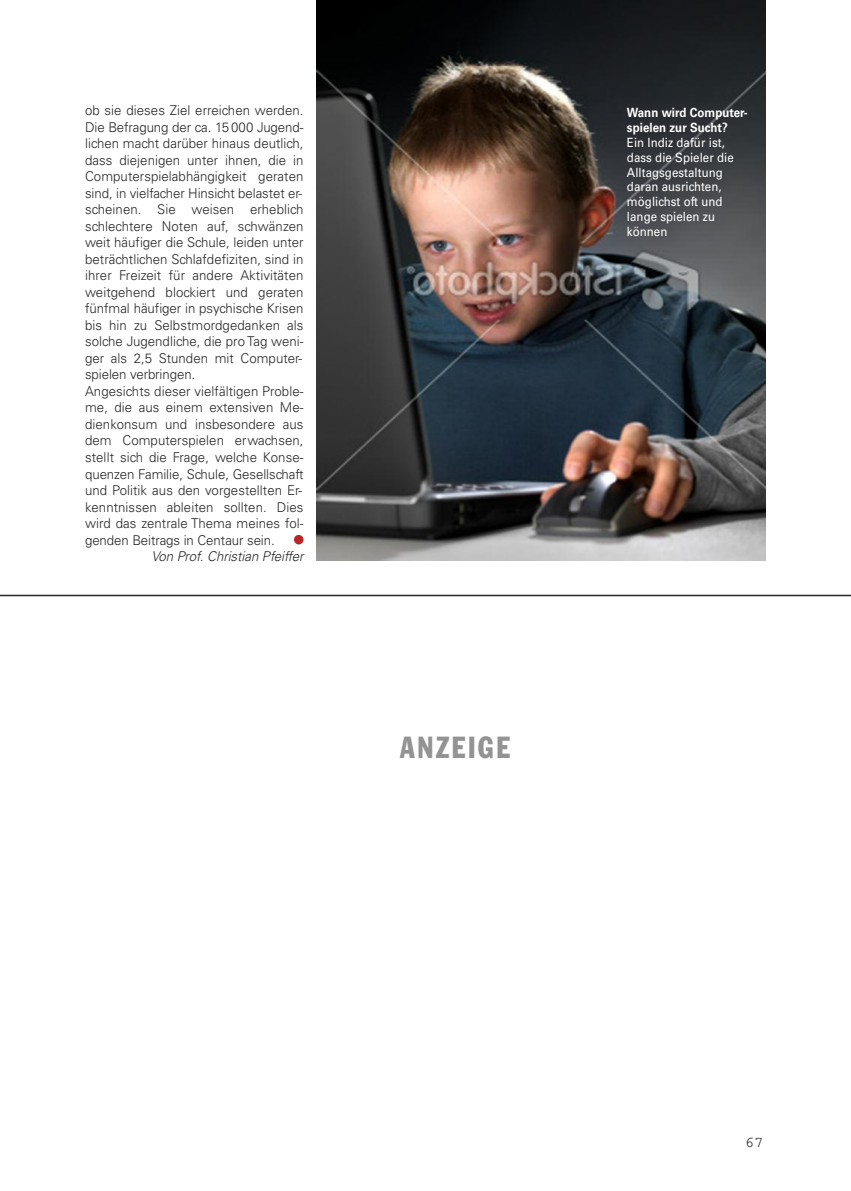
<style>
.page{position:relative;width:851px;height:1191px;background:#fff}
.page>*{position:absolute;margin:0;border:0;box-sizing:border-box;transform-origin:0 0}
.t1{font:condensed 30px "Franklin Gothic LT";letter-spacing:.1em;color:#939393;scale:.9 1}
.t2{font:15px "Courier";color:#272627}
.t3{font:300 13.5px/16.5px "Univers LT";letter-spacing:.005em;color:#272627}
.t4{font:italic 300 13.5px "Univers LT";letter-spacing:-.005em;color:#272627}
.t5{font:12.75px/14.9px "Univers LT";letter-spacing:.005em;color:#fff;scale:.9 1}
.t6{font:700 12.75px/14.9px "Univers LT";letter-spacing:.005em;color:#fff;scale:.9 1}
</style>
<div class="page">
<img style="left:316px;top:0;width:449px;height:560px">
<hr style="left:0;top:595px;width:850px;height:1px;background:#272627">
<div style="left:294px;top:535px;width:9px;height:9px;background:#bb262c;border-radius:50%"></div>
<p class="t3" style="left:85px;top:103px;width:220px">ob sie dieses Ziel erreichen werden.<br>Die Befragung der ca. 15 000 Jugend&shy;lichen macht darüber hinaus deutlich, dass diejenigen unter ihnen, die in Computerspielabhängigkeit geraten sind, in vielfacher Hinsicht belastet er&shy;scheinen. Sie weisen erheblich schlechtere Noten auf, schwänzen weit häufiger die Schule, leiden unter beträchtlichen Schlafdefiziten, sind in ihrer Freizeit für andere Aktivitäten weitgehend blockiert und geraten fünfmal häufiger in psychische Krisen bis hin zu Selbstmordgedanken als solche Jugendliche, die pro Tag weni&shy;ger als 2,5 Stunden mit Computer&shy;spielen verbringen.<br>Angesichts dieser vielfältigen Proble&shy;me, die aus einem extensiven Me&shy;dienkonsum und insbesondere aus dem Computerspielen erwachsen, stellt sich die Frage, welche Konse&shy;quenzen Familie, Schule, Gesellschaft und Politik aus den vorgestellten Er&shy;kenntnissen ableiten sollten. Dies wird das zentrale Thema meines fol&shy;genden Beitrags in Centaur sein.</p>
<p class="t4" style="left:151px;top:551px;width:153px">Von Prof. Christian Pfeiffer</p>
<h1 class="t1" style="left:400px;top:736px;width:123px">ANZEIGE</h1>
<p class="t6" style="left:627px;top:106px;width:135px">Wann wird Computer&shy;spielen zur Sucht?</p>
<p class="t5" style="left:627px;top:136px;width:120px">Ein Indiz dafür ist, dass die Spieler die<br>Alltagsgestaltung daran ausrichten, möglichst oft und lange spielen zu können</p>
<p class="t2" style="left:745px;top:1137px;width:19px">67</p>
</div>
